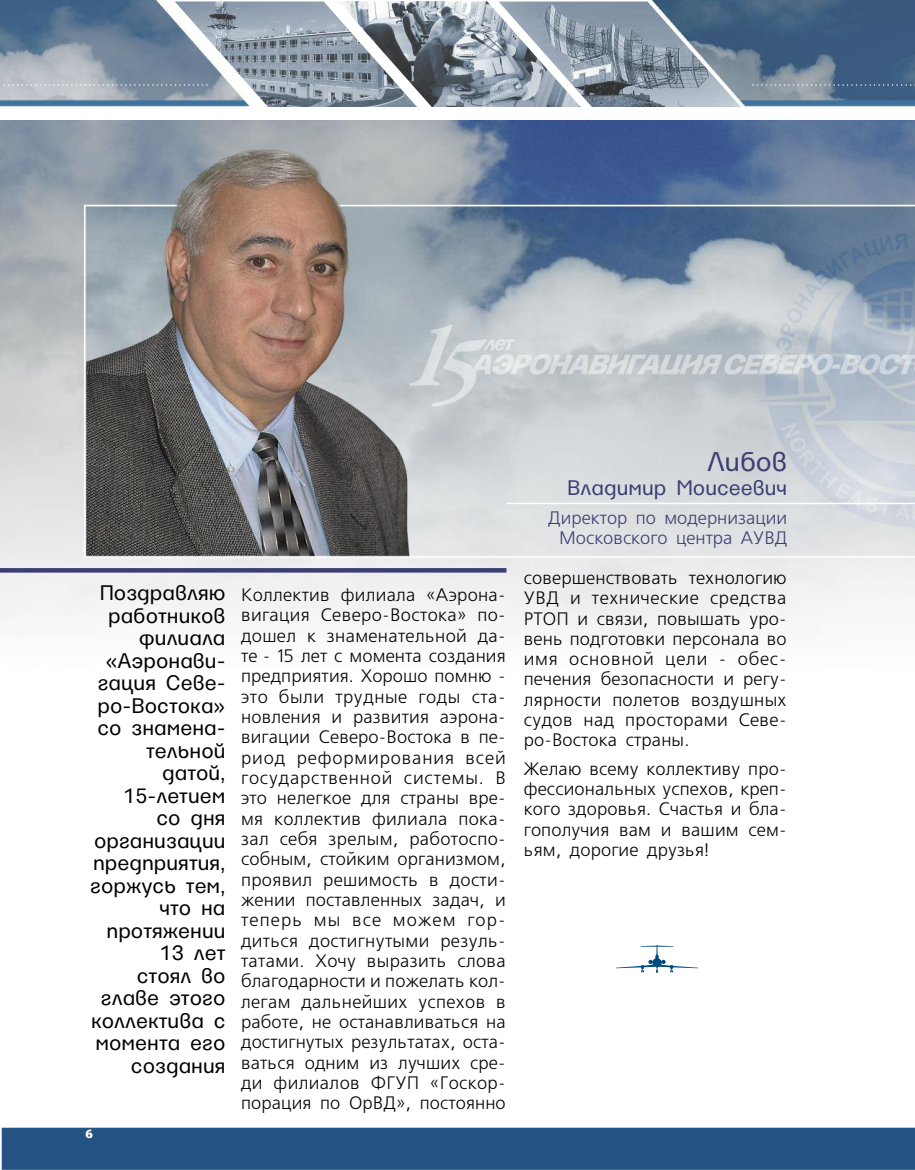
<style>
.page{position:relative;width:915px;height:1170px;background:#fff}
.page>*{position:absolute;margin:0;border:0;box-sizing:border-box;transform-origin:0 0}
.t1{font:27px "Parangon 330 C";color:#3a3e72}
.t2{font:21px/22.5px "Parangon 330 C";color:#000;text-align:right}
.t3{font:21px "Parangon 330 C";color:#3a3e72}
.t4{font:18px/20.2px "Free Set C";letter-spacing:.005em;color:#000;text-align:justify}
.t5{font:18px/20.2px "Free Set C";color:#3a3e72;text-align:center}
.t6{font:12px "Parangon 530 C";color:#fff}
</style>
<div class="page">
<div style="left:2px;top:1127px;width:912px;height:42px;background:#245282"></div>
<img style="left:0;top:0;width:914px;height:106px">
<img style="left:580px;top:2px;width:160px;height:104px">
<svg style="left:750px;top:84px;width:164px;height:2px"></svg>
<svg style="left:2px;top:84px;width:173px;height:2px"></svg>
<img style="left:175px;top:2px;width:163px;height:104px">
<img style="left:338px;top:1px;width:242px;height:105px">
<img style="left:0;top:121px;width:914px;height:514px">
<hr style="left:506px;top:502px;width:408px;height:2px;background:#fff">
<svg style="left:0;top:568px;width:506px;height:4px;fill:#3a3e72"></svg>
<svg style="left:616px;top:945px;width:82px;height:27px"></svg>
<p class="t2" style="left:90px;top:583px;width:137px">Поздравляю работников филиала «Аэронави&shy;гация Севе&shy;ро-Востока» со знамена&shy;тельной датой,<br>15-летием<br>со дня организации предприятия, горжусь тем, что на протяжении<br>13 лет<br>стоял во главе этого коллектива с момента его создания</p>
<p class="t6" style="left:85px;top:1129px;width:10px">6</p>
<p class="t4" style="left:241px;top:584px;width:266px">Коллектив филиала «Аэрона&shy;вигация Северо-Востока» по&shy;дошел к знаменательной да&shy;те - 15 лет с момента создания предприятия. Хорошо помню - это были трудные годы ста&shy;новления и развития аэрона&shy;вигации Северо-Востока в пе&shy;риод реформирования всей государственной системы. В это нелегкое для страны вре&shy;мя коллектив филиала пока&shy;зал себя зрелым, работоспо&shy;собным, стойким организмом, проявил решимость в дости&shy;жении поставленных задач, и теперь мы все можем гор&shy;диться достигнутыми резуль&shy;татами. Хочу выразить слова благодарности и пожелать кол&shy;легам дальнейших успехов в работе, не останавливаться на достигнутых результатах, оста&shy;ваться одним из лучших сре&shy;ди филиалов ФГУП «Госкор&shy;порация по ОрВД», постоянно</p>
<h1 class="t1" style="left:706px;top:452px;width:82px">Либов</h1>
<p class="t3" style="left:567px;top:480px;width:221px">Владимир Моисеевич</p>
<p class="t5" style="left:548px;top:507px;width:240px">Директор по модернизации<br>Московского центра АУВД</p>
<p class="t4" style="left:523px;top:567px;width:264px">совершенствовать технологию УВД и технические средства РТОП и связи, повышать уро&shy;вень подготовки персонала во имя основной цели - обес&shy;печения безопасности и регу&shy;лярности полетов воздушных судов над просторами Севе&shy;ро-Востока страны.</p>
<p class="t4" style="left:523px;top:758px;width:264px">Желаю всему коллективу про&shy;фессиональных успехов, креп&shy;кого здоровья. Счастья и бла&shy;гополучия вам и вашим сем&shy;ьям, дорогие друзья!</p>
</div>
